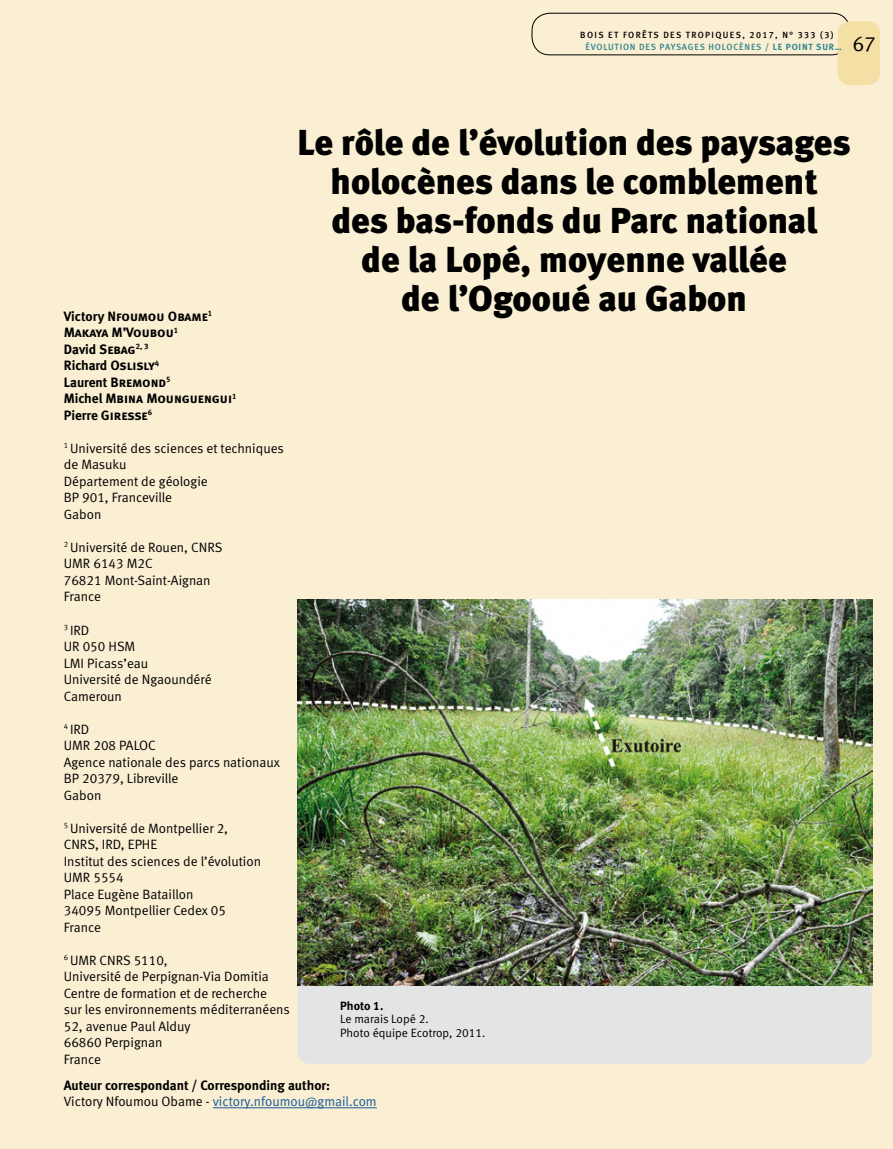
<style>
.page{position:relative;width:893px;height:1149px;background:#fff}
.page>*{position:absolute;margin:0;border:0;box-sizing:border-box;transform-origin:0 0}
.t1{font:36px/39px "Meta Black LF";color:#000;text-align:center}
.t2{font:21px "Meta Normal LF";color:#000}
.t3{font:13.5px/16.5px "Meta Normal LF";color:#000}
.t4{font:13.5px/16.5px "Meta Bold LF";color:#000}
.t5{font:13.5px/16.5px "Meta Bold LF Caps";color:#000}
.t6{font:13.5px "Meta Normal LF";color:#165b9a}
.t7{font:12px/13.5px "Meta Normal LF";color:#000}
.t8{font:12px "Meta Bold LF";color:#000}
.t9{font:9px/12px "Meta Medium LF";letter-spacing:.09em;color:#000}
.s1{color:#2e858e}
.s2{font-family:"Meta Bold LF";color:#2e858e}
.s3{font-family:"Meta Bold LF"}
.s4{font-family:"Meta Bold LF Caps"}
.s5{color:#000}
</style>
<div class="page">
<div style="left:0;top:0;width:893px;height:1148px;background:#faefd3"></div>
<div style="left:531px;top:13px;width:319px;height:42px;border:1px solid #000;border-radius:18px"></div>
<div style="left:838px;top:21px;width:42px;height:64px;background:#f4dfa5;border-radius:13px"></div>
<div style="left:298px;top:758px;width:574px;height:305px;background:#e3e4e4;border-radius:13px"></div>
<img style="left:298px;top:599px;width:574px;height:386px">
<hr style="left:213px;top:1107px;width:164px;height:1px;background:#165b9a">
<p class="t9" style="left:585px;top:28px;width:258px;text-indent:-5px">BOIS ET FORÊTS DES TROPIQUES, 2017, N° 333 (3)<br><span class="s1">ÉVOLUTION DES PAYSAGES HOLOCÈNES</span> <span class="s2">/ LE POINT SUR…</span></p>
<h2 class="t2" style="left:852px;top:32px;width:25px">67</h2>
<h1 class="t1" style="left:298px;top:123px;width:555px">Le rôle de l’évolution des paysages holocènes dans le comblement<br>des bas-fonds du Parc national<br>de la Lopé, moyenne vallée<br>de l’Ogooué au Gabon</h1>
<p class="t5" style="left:64px;top:307px;width:150px"><span class="s3">Victory</span> Nfoumou Obame<sup>1<br></sup>Makaya M’Voubou<sup>1</sup></p>
<p class="t4" style="left:64px;top:340px;width:108px">David <span class="s4">Sebag</span><sup>2,</sup> <sup>3<br></sup>Richard <span class="s4">Oslisly</span><sup>4<br></sup>Laurent <span class="s4">Bremond</span><sup>5</sup></p>
<p class="t5" style="left:64px;top:390px;width:174px"><span class="s3">Michel</span> Mbina Mounguengui<sup>1<br></sup><span class="s3">Pierre</span> Giresse<sup>6</sup></p>
<p class="t3" style="left:64px;top:439px;width:222px"><sup>1</sup> Université des sciences et techniques de Masuku<br>Département de géologie<br>BP 901, Franceville<br>Gabon</p>
<p class="t3" style="left:64px;top:538px;width:160px"><sup>2</sup> Université de Rouen, CNRS<br>UMR 6143 M2C<br>76821 Mont-Saint-Aignan<br>France</p>
<p class="t3" style="left:64px;top:621px;width:149px"><sup>3</sup> IRD<br>UR 050 HSM<br>LMI Picass’eau<br>Université de Ngaoundéré<br>Cameroun</p>
<p class="t3" style="left:64px;top:720px;width:218px"><sup>4</sup> IRD<br>UMR 208 PALOC<br>Agence nationale des parcs nationaux<br>BP 20379, Libreville<br>Gabon</p>
<p class="t3" style="left:64px;top:819px;width:199px"><sup>5</sup> Université de Montpellier 2,<br>CNRS, IRD, EPHE<br>Institut des sciences de l’évolution<br>UMR 5554<br>Place Eugène Bataillon<br>34095 Montpellier Cedex 05<br>France</p>
<p class="t3" style="left:64px;top:951px;width:228px"><sup>6</sup> UMR CNRS 5110,<br>Université de Perpignan-Via Domitia<br>Centre de formation et de recherche<br>sur les environnements méditerranéens<br>52, avenue Paul Alduy<br>66860 Perpignan<br>France</p>
<p class="t4" style="left:64px;top:1076px;width:268px">Auteur correspondant / Corresponding author:</p>
<p class="t6" style="left:64px;top:1093px;width:314px"><span class="s5">Victory Nfoumou Obame -</span> victory.nfoumou@gmail.com</p>
<p class="t8" style="left:340px;top:998px;width:45px">Photo 1.</p>
<p class="t7" style="left:340px;top:1011px;width:147px">Le marais Lopé 2.<br>Photo équipe Ecotrop, 2011.</p>
</div>
